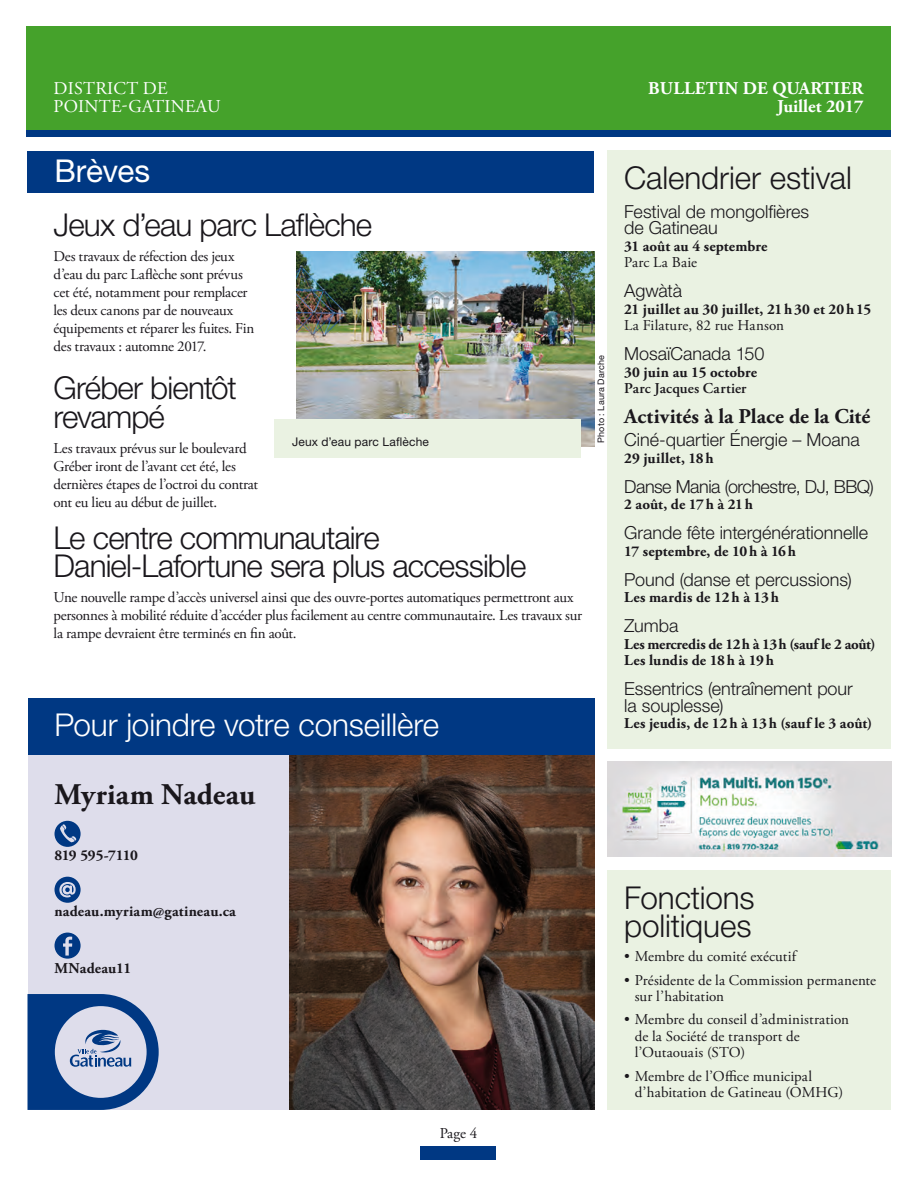
<style>
.page{position:relative;width:918px;height:1188px;background:#fff}
.page>*{position:absolute;margin:0;border:0;box-sizing:border-box;transform-origin:0 0}
.t1{font:300 31.5px/28.5px "Helvetica Neue LT Pro";letter-spacing:-.025em;color:#1a171c}
.t2{font:300 31.5px/28.5px "Helvetica Neue LT Pro";letter-spacing:-.005em;color:#1a171c}
.t3{font:300 31.5px "Helvetica Neue LT Pro";letter-spacing:-.005em;color:#fff}
.t4{font:31.5px "Helvetica Neue LT Pro";letter-spacing:-.01em;color:#fff}
.t5{font:700 30px "Adobe Garamond Pro";letter-spacing:.005em;color:#1a171c}
.t6{font:700 21px "Adobe Garamond Pro";letter-spacing:.005em;color:#1a171c}
.t7{font:300 18px/16.5px "Helvetica Neue LT Pro";letter-spacing:-.005em;color:#1a171c}
.t8{font:700 18px/18px "Adobe Garamond Pro";color:#fff}
.t9{font:300 18px "Helvetica Neue LT Pro";letter-spacing:-.025em;color:#1a171c}
.t10{font:18px/18px "Adobe Garamond Pro";letter-spacing:.015em;color:#fff}
.t11{font:15px/18px "Adobe Garamond Pro";letter-spacing:-.01em;color:#1a171c}
.t12{font:700 15px "Adobe Garamond Pro";letter-spacing:.01em;color:#1a171c}
.t13{font:700 15px/16.5px "Adobe Garamond Pro";letter-spacing:-.01em;color:#1a171c}
.t14{font:600 15px "Adobe Garamond Pro";letter-spacing:.01em;color:#1a171c}
.t15{font:700 15px "Adobe Garamond Pro";letter-spacing:-.035em;color:#1a171c}
.t16{font:15px "Adobe Garamond Pro";letter-spacing:.01em;color:#1a171c}
.t17{font:12px "Helvetica Neue LT Pro";letter-spacing:.015em;color:#1a171c}
.t18{font:9px "Helvetica Neue LT Pro";letter-spacing:.02em;color:#1a171c}
</style>
<div class="page">
<div style="left:28px;top:698px;width:567px;height:412px;background:#deddeb"></div>
<img style="left:290px;top:755px;width:305px;height:355px">
<div style="left:28px;top:698px;width:567px;height:57px;background:#003883"></div>
<svg style="left:55px;top:933px;width:26px;height:26px"></svg>
<svg style="left:55px;top:821px;width:26px;height:26px"></svg>
<svg style="left:55px;top:877px;width:26px;height:26px"></svg>
<svg style="left:28px;top:994px;width:131px;height:116px"></svg>
<div style="left:26px;top:123px;width:864px;height:14px;background:#003883"></div>
<div style="left:26px;top:26px;width:864px;height:104px;background:#45a22b"></div>
<div style="left:421px;top:1147px;width:75px;height:13px;background:#003883"></div>
<div style="left:607px;top:870px;width:284px;height:240px;background:#eaf2e2"></div>
<div style="left:27px;top:151px;width:567px;height:42px;background:#003883"></div>
<img style="left:297px;top:252px;width:298px;height:195px">
<div style="left:275px;top:419px;width:306px;height:39px;background:#eaf2e2"></div>
<div style="left:607px;top:150px;width:284px;height:598px;background:#eaf2e2"></div>
<img style="left:607px;top:761px;width:284px;height:95px">
<p class="t10" style="left:54px;top:80px;width:168px">DISTRICT DE<br>POINTE-GATINEAU</p>
<h1 class="t4" style="left:55px;top:151px;width:97px">Brèves</h1>
<h1 class="t1" style="left:54px;top:210px;width:320px">Jeux d’eau parc Laflèche</h1>
<p class="t11" style="left:54px;top:247px;width:202px">Des travaux de réfection des jeux d’eau du parc Laflèche sont prévus cet été, notamment pour remplacer les deux canons par de nouveaux équipements et réparer les fuites. Fin des travaux : automne 2017.</p>
<h1 class="t1" style="left:54px;top:373px;width:185px">Gréber bientôt revampé</h1>
<p class="t11" style="left:54px;top:439px;width:206px">Les travaux prévus sur le boulevard Gréber iront de l’avant cet été, les dernières étapes de l’octroi du contrat ont eu lieu au début de juillet.</p>
<h1 class="t1" style="left:54px;top:523px;width:474px">Le centre communautaire<br>Daniel‑Lafortune sera plus accessible</h1>
<p class="t11" style="left:54px;top:589px;width:530px">Une nouvelle rampe d’accès universel ainsi que des ouvre-portes automatiques permettront aux personnes à mobilité réduite d’accéder plus facilement au centre communautaire. Les travaux sur la rampe devraient être terminés en fin août.</p>
<p class="t17" style="left:292px;top:434px;width:138px">Jeux d’eau parc Laflèche</p>
<p class="t18" style="left:595px;top:443px;width:90px;rotate:-90deg">Photo : Laura Darche</p>
<h1 class="t3" style="left:55px;top:705px;width:386px">Pour joindre votre conseillère</h1>
<h2 class="t5" style="left:55px;top:777px;width:202px">Myriam Nadeau</h2>
<p class="t15" style="left:55px;top:847px;width:85px">819 595-7110</p>
<p class="t12" style="left:55px;top:903px;width:183px">nadeau.myriam@gatineau.ca</p>
<p class="t12" style="left:55px;top:959px;width:78px">MNadeau11</p>
<p class="t11" style="left:440px;top:1124px;width:39px">Page 4</p>
<p class="t8" style="left:648px;top:80px;width:13px">bulletin</p>
<p class="t8" style="left:777px;top:80px;width:88px;text-indent:-34px">de quartier<br>Juillet 2017</p>
<h1 class="t2" style="left:624px;top:163px;width:229px">Calendrier estival</h1>
<p class="t7" style="left:624px;top:203px;width:187px">Festival de mongolfières de Gatineau</p>
<p class="t12" style="left:624px;top:237px;width:145px">31 août au 4 septembre</p>
<p class="t16" style="left:624px;top:253px;width:74px">Parc La Baie</p>
<p class="t7" style="left:624px;top:282px;width:59px">Agwàtà</p>
<p class="t12" style="left:624px;top:300px;width:249px">21 juillet au 30 juillet, 21h30 et 20h15</p>
<p class="t11" style="left:624px;top:317px;width:161px">La Filature, 82 rue Hanson</p>
<p class="t7" style="left:624px;top:345px;width:142px">MosaïCanada 150</p>
<p class="t12" style="left:624px;top:363px;width:134px">30 juin au 15 octobre</p>
<p class="t14" style="left:624px;top:380px;width:124px">Parc Jacques Cartier</p>
<h3 class="t6" style="left:624px;top:404px;width:248px">Activités à la Place de la Cité</h3>
<p class="t7" style="left:624px;top:431px;width:237px">Ciné-quartier Énergie – Moana</p>
<p class="t12" style="left:624px;top:449px;width:91px">29 juillet, 18h</p>
<p class="t9" style="left:624px;top:476px;width:251px">Danse Mania (orchestre, DJ, BBQ)</p>
<p class="t12" style="left:624px;top:496px;width:130px">2 août, de 17h à 21h</p>
<p class="t7" style="left:624px;top:524px;width:246px">Grande fête intergénérationnelle</p>
<p class="t12" style="left:624px;top:542px;width:173px">17 septembre, de 10h à 16h</p>
<p class="t7" style="left:624px;top:571px;width:229px">Pound (danse et percussions)</p>
<p class="t12" style="left:624px;top:589px;width:156px">Les mardis de 12h à 13h</p>
<p class="t7" style="left:624px;top:617px;width:56px">Zumba</p>
<p class="t13" style="left:624px;top:636px;width:253px">Les mercredis de 12h à 13h (sauf le 2 août)<br>Les lundis de 18h à 19h</p>
<p class="t7" style="left:624px;top:680px;width:230px">Essentrics (entraînement pour la souplesse)</p>
<p class="t12" style="left:624px;top:715px;width:250px">Les jeudis, de 12h à 13h (sauf le 3 août)</p>
<h1 class="t2" style="left:624px;top:883px;width:132px">Fonctions politiques</h1>
<p class="t11" style="left:624px;top:948px;width:173px">• Membre du comité exécutif</p>
<p class="t11" style="left:635px;top:972px;width:243px;line-height:16.5px;text-indent:-10px">• Présidente de la Commission permanente sur l’habitation</p>
<p class="t11" style="left:635px;top:1012px;width:216px;line-height:16.5px;text-indent:-10px">• Membre du conseil d’administration de la Société de transport de l’Outaouais (STO)</p>
<p class="t11" style="left:635px;top:1068px;width:210px;line-height:16.5px;text-indent:-10px">• Membre de l’Office municipal d’habitation de Gatineau (OMHG)</p>
</div>
